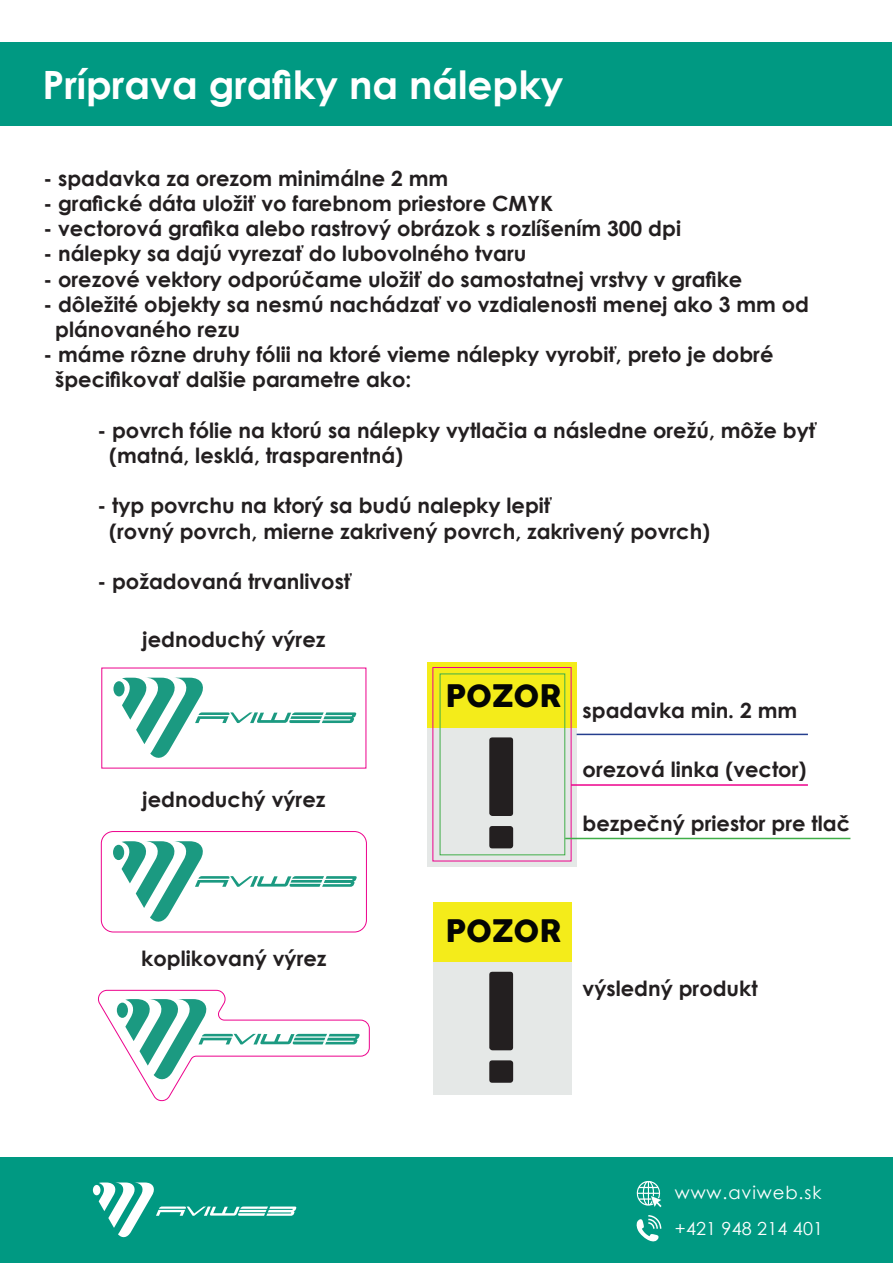
<style>
.page{position:relative;width:893px;height:1263px;background:#fff}
.page>*{position:absolute;margin:0;border:0;box-sizing:border-box;transform-origin:0 0}
.t1{font:700 39px "Century Gothic";color:#fff}
.t2{font:30.3px "Cocogoose";color:#040503}
.t3{font:700 21px "Century Gothic";color:#231f20}
.t4{font:18px "Century Gothic";letter-spacing:.05em;color:#fff}
.t5{font:18px "Century Gothic";letter-spacing:.01em;color:#fff}
</style>
<div class="page">
<div style="left:1px;top:43px;width:891px;height:83px;background:#009982"></div>
<div style="left:1px;top:1157px;width:892px;height:106px;background:#009982"></div>
<div style="left:93px;top:1185px;width:7px;height:10px;background:#fff;border-radius:50%"></div>
<svg style="left:99px;top:1182px;width:198px;height:56px"></svg>
<svg style="left:636px;top:1215px;width:25px;height:27px"></svg>
<svg style="left:637px;top:1181px;width:25px;height:26px"></svg>
<div style="left:113px;top:681px;width:12px;height:15px;background:#1b9a81;border-radius:50%"></div>
<svg style="left:122px;top:678px;width:235px;height:80px"></svg>
<div style="left:113px;top:845px;width:11px;height:15px;background:#1b9a81;border-radius:50%"></div>
<svg style="left:122px;top:841px;width:235px;height:81px"></svg>
<div style="left:101px;top:831px;width:266px;height:101px;border:1px solid #ed028c;border-radius:12px"></div>
<svg style="left:98px;top:989px;width:272px;height:113px"></svg>
<div style="left:427px;top:662px;width:150px;height:204px;background:#e5e8e7"></div>
<div style="left:427px;top:662px;width:150px;height:65px;background:#f4ec1a"></div>
<svg style="left:489px;top:737px;width:24px;height:111px;background:#383535"></svg>
<div style="left:433px;top:902px;width:138px;height:192px;background:#e5e8e7"></div>
<div style="left:433px;top:902px;width:138px;height:59px;background:#f4ec1a"></div>
<svg style="left:489px;top:972px;width:24px;height:111px;background:#383435"></svg>
<hr style="left:571px;top:784px;width:237px;height:2px;background:#ed028c">
<hr style="left:565px;top:838px;width:285px;height:1px;background:#40ae49">
<div style="left:440px;top:673px;width:125px;height:182px;border:1px solid #40ae49"></div>
<hr style="left:577px;top:734px;width:231px;height:1px;background:#253f8e">
<p class="t1" style="left:43px;top:55px;width:523px">Príprava grafiky na nálepky</p>
<p class="t3" style="left:43px;top:162px;width:406px">- spadavka za orezom minimálne 2 mm</p>
<p class="t3" style="left:43px;top:187px;width:511px">- grafické dáta uložiť vo farebnom priestore CMYK</p>
<p class="t3" style="left:43px;top:213px;width:639px">- vectorová grafika alebo rastrový obrázok s rozlíšením 300 dpi</p>
<p class="t3" style="left:43px;top:238px;width:484px">- nálepky sa dajú vyrezať do lubovolného tvaru</p>
<p class="t3" style="left:43px;top:263px;width:700px">- orezové vektory odporúčame uložiť do samostatnej vrstvy v grafike</p>
<p class="t3" style="left:43px;top:288px;width:767px">- dôležité objekty sa nesmú nachádzať vo vzdialenosti menej ako 3 mm od</p>
<p class="t3" style="left:55px;top:313px;width:186px">plánovaného rezu</p>
<p class="t3" style="left:43px;top:339px;width:731px">- máme rôzne druhy fólii na ktoré vieme nálepky vyrobiť, preto je dobré</p>
<p class="t3" style="left:55px;top:364px;width:358px">špecifikovať dalšie parametre ako:</p>
<p class="t3" style="left:97px;top:414px;width:721px">- povrch fólie na ktorú sa nálepky vytlačia a následne orežú, môže byť</p>
<p class="t3" style="left:109px;top:439px;width:295px">(matná, lesklá, trasparentná)</p>
<p class="t3" style="left:97px;top:490px;width:455px">- typ povrchu na ktorý sa budú nalepky lepiť</p>
<p class="t3" style="left:109px;top:515px;width:603px">(rovný povrch, mierne zakrivený povrch, zakrivený povrch)</p>
<p class="t3" style="left:97px;top:565px;width:256px">- požadovaná trvanlivosť</p>
<p class="t3" style="left:142px;top:624px;width:185px">jednoduchý výrez</p>
<p class="t3" style="left:142px;top:783px;width:185px">jednoduchý výrez</p>
<p class="t3" style="left:141px;top:942px;width:187px">koplikovaný výrez</p>
<h2 class="t2" style="left:446px;top:675px;width:117px">POZOR</h2>
<p class="t3" style="left:583px;top:695px;width:216px">spadavka min. 2 mm</p>
<p class="t3" style="left:583px;top:754px;width:225px">orezová linka (vector)</p>
<p class="t3" style="left:583px;top:807px;width:269px">bezpečný priestor pre tlač</p>
<h2 class="t2" style="left:446px;top:909px;width:117px">POZOR</h2>
<p class="t3" style="left:583px;top:972px;width:177px">výsledný produkt</p>
<p class="t4" style="left:675px;top:1180px;width:148px">www.aviweb.sk</p>
<p class="t5" style="left:675px;top:1216px;width:150px">+421 948 214 401</p>
</div>
